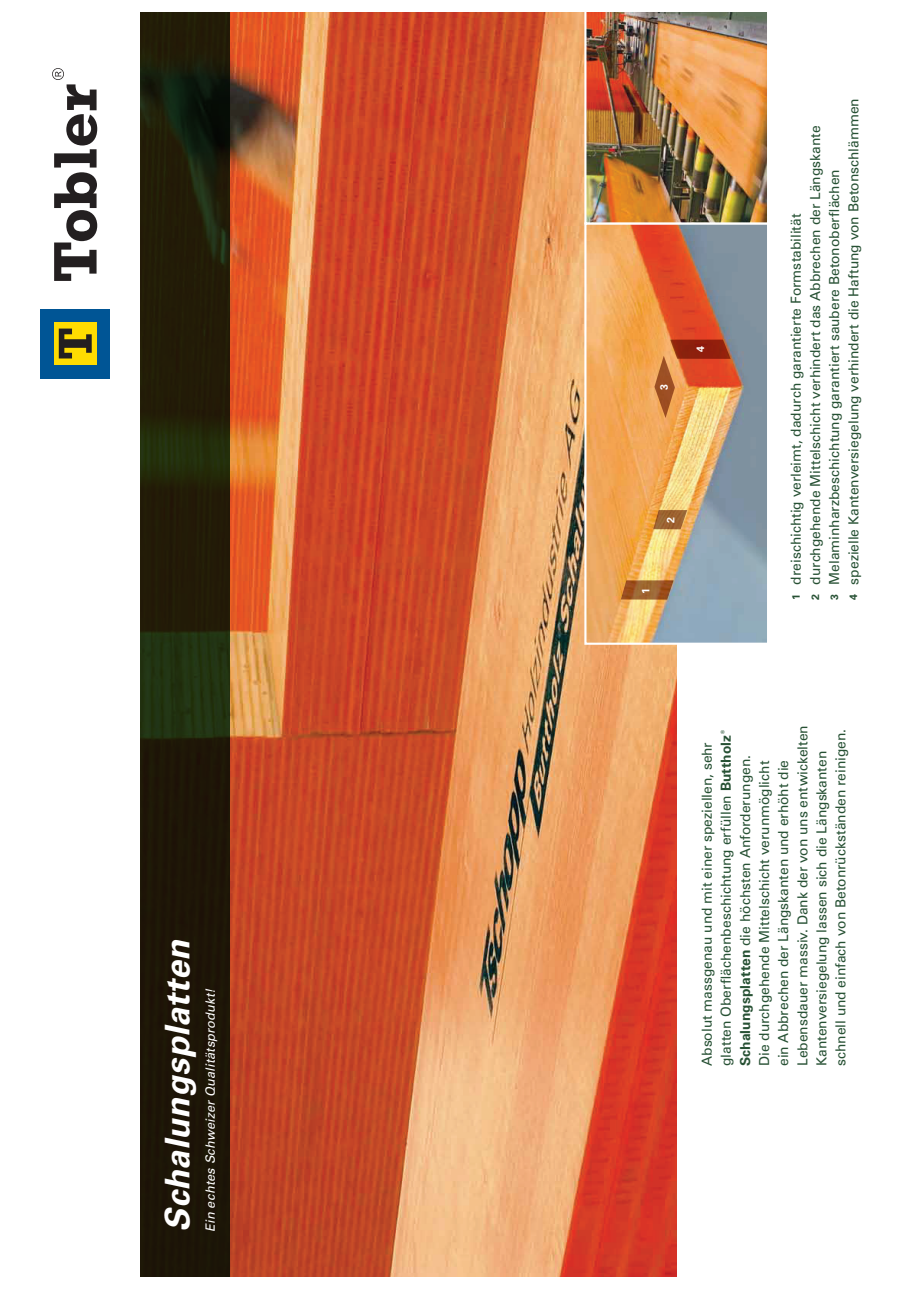
<style>
.page{position:relative;width:919px;height:1289px;background:#fff}
.page>*{position:absolute;margin:0;border:0;box-sizing:border-box;transform-origin:0 0}
.t1{font:italic 700 33.9px "Univers LT Std";color:#fff}
.t2{font:13.8px/19px "Univers LT Std";color:#275134}
.t3{font:italic 12.75px "Univers LT Std";color:#fff}
.t4{font:700 10.65px "Univers LT Std";color:#fff}
.t5{font:700 4.95px "Univers LT Std";color:#275134}
.s1{font-weight:700;font-size:10.65px}
.s2{font-weight:700}
</style>
<div class="page">
<img style="left:230px;top:13px;width:446px;height:1263px">
<svg style="left:140px;top:13px;width:90px;height:1263px;background:#1f1b08"></svg>
<img style="left:587px;top:225px;width:179px;height:416px">
<div style="left:584px;top:222px;width:185px;height:422px;border:2px solid #fff"></div>
<svg style="left:653px;top:510px;width:34px;height:19px"></svg>
<svg style="left:620px;top:580px;width:53px;height:19px"></svg>
<img style="left:654px;top:339px;width:76px;height:79px">
<img style="left:584px;top:13px;width:185px;height:211px">
<div style="left:40px;top:309px;width:70px;height:69px;background:#005595"></div>
<div style="left:54px;top:322px;width:43px;height:43px;background:#ffdc01"></div>
<svg style="left:59px;top:328px;width:33px;height:30px"></svg>
<svg style="left:52px;top:68px;width:45px;height:213px"></svg>
<h1 class="t1" style="left:157px;top:1231px;width:294px;rotate:-90deg">Schalungsplatten</h1>
<p class="t3" style="left:203px;top:1231px;width:244px;rotate:-90deg">Ein echtes Schweizer Qualitätsprodukt!</p>
<p class="t4" style="left:657px;top:390px;width:7px;rotate:-90deg">3</p>
<p class="t4" style="left:694px;top:352px;width:7px;rotate:-90deg">4</p>
<p class="t4" style="left:664px;top:522px;width:7px;rotate:-90deg">2</p>
<p class="t4" style="left:639px;top:594px;width:7px;rotate:-90deg">1</p>
<p class="t2" style="left:786px;top:599px;width:503px;rotate:-90deg"><span class="s1">1</span> dreischichtig verleimt, dadurch garantierte Formstabilität<br><span class="s1">2</span> durchgehende Mittelschicht verhindert das Abbrechen der Längskante<br><span class="s1">3</span> Melaminharzbeschichtung garantiert saubere Betonoberflächen<br><span class="s1">4</span> spezielle Kantenversiegelung verhindert die Haftung von Betonschlämmen</p>
<p class="t5" style="left:719px;top:734px;width:5px;rotate:-90deg">®</p>
<p class="t2" style="left:735px;top:1066px;width:342px;rotate:-90deg"><span class="s2">Schalungsplatten</span> die höchsten Anforderungen.<br>Die durchgehende Mittelschicht verunmöglicht<br>ein Abbrechen der Längskanten und erhöht die Lebensdauer massiv. Dank der von uns entwickelten Kantenversiegelung lassen sich die Längskanten schnell und einfach von Betonrückständen reinigen.</p>
<p class="t2" style="left:697px;top:1066px;width:333px;rotate:-90deg">Absolut massgenau und mit einer speziellen, sehr glatten Oberflächenbeschichtung erfüllen <span class="s2">Buttholz</span></p>
</div>
